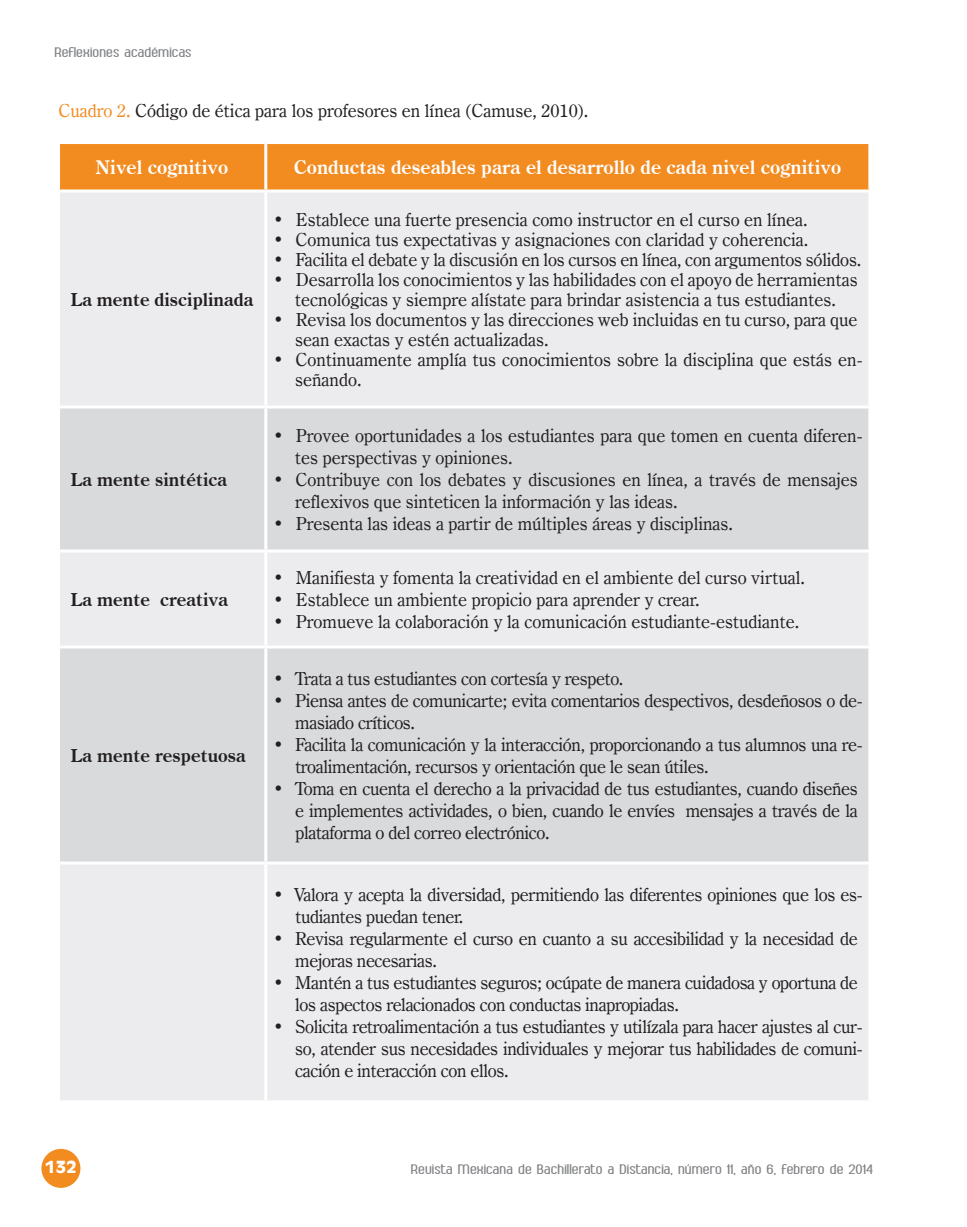
<style>
.page{position:relative;width:967px;height:1227px;background:#fff}
.page>*{position:absolute;margin:0;border:0;box-sizing:border-box;transform-origin:0 0}
.t1{font:700 19px "Century Oldstyle BT";color:#fff}
.t2{font:18px/22px "Century Oldstyle BT";color:#231f20}
.t3{font:18px/22px "Century Oldstyle BT";letter-spacing:-.02em;color:#231f20}
.t4{font:700 18px "Century Oldstyle BT";color:#231f20}
.t5{font:700 16px "Ambrosia";color:#808285}
.t6{font:700 16px "Antique Olive";color:#fff}
.s1{color:#f28b20}
</style>
<div class="page">
<div style="left:41px;top:1149px;width:39px;height:39px;background:#f28b20;border-radius:50%"></div>
<div style="left:60px;top:144px;width:808px;height:45px;background:#f28b20"></div>
<div style="left:60px;top:193px;width:808px;height:907px;background:#ececee"></div>
<svg style="left:60px;top:408px;width:808px;height:453px;background:#dddddf"></svg>
<hr style="left:264px;top:144px;width:3px;height:45px;background:#fff">
<hr style="left:264px;top:192px;width:3px;height:213px;background:#fff">
<hr style="left:57px;top:405px;width:209px;height:3px;background:#fff">
<hr style="left:266px;top:405px;width:605px;height:3px;background:#fff">
<hr style="left:264px;top:408px;width:3px;height:141px;background:#fff">
<hr style="left:57px;top:549px;width:209px;height:3px;background:#fff">
<hr style="left:266px;top:549px;width:605px;height:3px;background:#fff">
<hr style="left:264px;top:552px;width:3px;height:93px;background:#fff">
<hr style="left:264px;top:864px;width:3px;height:236px;background:#fff">
<hr style="left:57px;top:645px;width:209px;height:3px;background:#fff">
<hr style="left:57px;top:861px;width:209px;height:3px;background:#fff">
<hr style="left:266px;top:645px;width:605px;height:3px;background:#fff">
<hr style="left:264px;top:648px;width:3px;height:213px;background:#fff">
<hr style="left:266px;top:861px;width:605px;height:3px;background:#fff">
<p class="t5" style="left:55px;top:45px;width:139px">Reflexiones académicas</p>
<p class="t2" style="left:58px;top:99px;width:531px"><span class="s1">Cuadro 2.</span> Código de ética para los profesores en línea (Camuse, 2010).</p>
<p class="t1" style="left:96px;top:156px;width:134px">Nivel cognitivo</p>
<p class="t1" style="left:294px;top:156px;width:549px">Conductas deseables para el desarrollo de cada nivel cognitivo</p>
<p class="t4" style="left:70px;top:288px;width:184px">La mente disciplinada</p>
<p class="t4" style="left:71px;top:468px;width:158px">La mente sintética</p>
<p class="t4" style="left:71px;top:588px;width:159px">La mente creativa</p>
<p class="t4" style="left:71px;top:744px;width:177px">La mente respetuosa</p>
<p class="t2" style="left:273px;top:208px;width:536px">• Establece una fuerte presencia como instructor en el curso en línea.</p>
<p class="t2" style="left:273px;top:228px;width:537px">• Comunica tus expectativas y asignaciones con claridad y coherencia.</p>
<p class="t2" style="left:273px;top:248px;width:590px">• Facilita el debate y la discusión en los cursos en línea, con argumentos sólidos.</p>
<p class="t2" style="left:273px;top:269px;width:586px;line-height:20px;text-align:center">• Desarrolla los conocimientos y las habilidades con el apoyo de herramientas tecnológicas y siempre alístate para brindar asistencia a tus estudiantes.</p>
<p class="t2" style="left:295px;top:309px;width:564px;line-height:20px;text-indent:-22px">• Revisa los documentos y las direcciones web incluidas en tu curso, para que sean exactas y estén actualizadas.</p>
<p class="t2" style="left:295px;top:349px;width:569px;line-height:20px;text-indent:-22px">• Continuamente amplía tus conocimientos sobre la disciplina que estás en&shy;señando.</p>
<p class="t2" style="left:295px;top:424px;width:569px;text-indent:-22px">• Provee oportunidades a los estudiantes para que tomen en cuenta diferen&shy;tes perspectivas y opiniones.</p>
<p class="t2" style="left:295px;top:468px;width:564px;text-indent:-22px">• Contribuye con los debates y discusiones en línea, a través de mensajes reflexivos que sinteticen la información y las ideas.</p>
<p class="t2" style="left:273px;top:512px;width:461px">• Presenta las ideas a partir de múltiples áreas y disciplinas.</p>
<p class="t2" style="left:273px;top:566px;width:533px">• Manifiesta y fomenta la creatividad en el ambiente del curso virtual.</p>
<p class="t2" style="left:273px;top:588px;width:428px">• Establece un ambiente propicio para aprender y crear.</p>
<p class="t2" style="left:273px;top:610px;width:528px">• Promueve la colaboración y la comunicación estudiante-estudiante.</p>
<p class="t3" style="left:273px;top:667px;width:352px">• Trata a tus estudiantes con cortesía y respeto.</p>
<p class="t3" style="left:295px;top:689px;width:569px;text-indent:-22px">• Piensa antes de comunicarte; evita comentarios despectivos, desdeñosos o de&shy;masiado críticos.</p>
<p class="t3" style="left:295px;top:733px;width:569px;text-indent:-22px">• Facilita la comunicación y la interacción, proporcionando a tus alumnos una re&shy;troalimentación, recursos y orientación que le sean útiles.</p>
<p class="t2" style="left:295px;top:777px;width:564px;text-align:justify;text-indent:-22px">• Toma en cuenta el derecho a la privacidad de tus estudiantes, cuando diseñes e implementes actividades, o bien, cuando le envíes mensajes a través de la plataforma o del correo electrónico.</p>
<p class="t3" style="left:295px;top:884px;width:569px;text-indent:-22px">• Valora y acepta la diversidad, permitiendo las diferentes opiniones que los es&shy;tudiantes puedan tener.</p>
<p class="t3" style="left:295px;top:928px;width:564px;text-indent:-22px">• Revisa regularmente el curso en cuanto a su accesibilidad y la necesidad de mejoras necesarias.</p>
<p class="t3" style="left:295px;top:972px;width:564px;text-indent:-22px">• Mantén a tus estudiantes seguros; ocúpate de manera cuidadosa y oportuna de los aspectos relacionados con conductas inapropiadas.</p>
<p class="t2" style="left:295px;top:1016px;width:569px;text-align:justify;text-indent:-22px">• Solicita retroalimentación a tus estudiantes y utilízala para hacer ajustes al cur&shy;so, atender sus necesidades individuales y mejorar tus habilidades de comuni&shy;cación e interacción con ellos.</p>
<p class="t6" style="left:45px;top:1156px;width:33px">132</p>
<p class="t5" style="left:412px;top:1162px;width:464px">Revista Mexicana de Bachillerato a Distancia, número 11, año 6, febrero de 2014</p>
</div>
